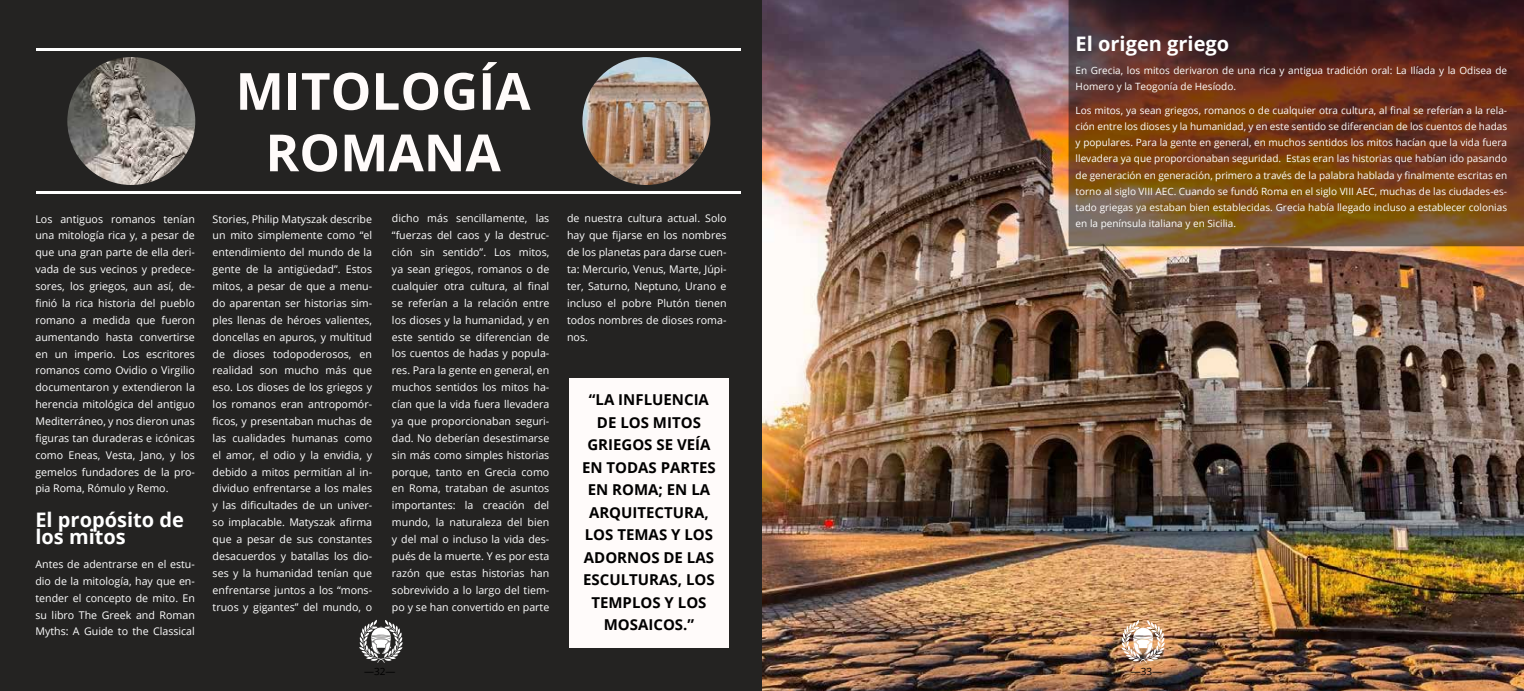
<style>
.page{position:relative;width:1524px;height:691px;background:#fff}
.page>*{position:absolute;margin:0;border:0;box-sizing:border-box;transform-origin:0 0}
.t1{font:700 51.25px/61.5px "Open Sans";color:#fffbfa;text-align:center}
.t2{font:700 20px/16.9px "Open Sans";color:#fff}
.t3{font:700 15px/22.5px "Open Sans";color:#000;text-align:center}
.t4{font:10.62px/16.9px "Open Sans";color:#fff;text-align:justify}
.t5{font:10px/16.2px "Open Sans";color:#fff}
.t6{font:10px "Open Sans";color:#000}
</style>
<div class="page">
<img style="left:762px;top:0;width:762px;height:691px">
<svg style="left:1070px;top:2px;width:452px;height:242px;background:#67381d"></svg>
<div style="left:1068px;top:0;width:456px;height:246px;border:1px solid #000"></div>
<div style="left:0;top:0;width:762px;height:691px;background:#242322"></div>
<div style="left:569px;top:379px;width:160px;height:269px;background:#fffbfa"></div>
<hr style="left:36px;top:48px;width:704px;height:3px;background:#fff">
<hr style="left:36px;top:191px;width:704px;height:2px;background:#fff">
<img style="left:67px;top:57px;width:128px;height:128px;border-radius:64px">
<img style="left:582px;top:57px;width:128px;height:128px;border-radius:64px">
<svg style="left:359px;top:620px;width:44px;height:43px"></svg>
<img style="left:1121px;top:620px;width:43px;height:43px">
<p class="t4" style="left:35px;top:210px;width:161px">Los antiguos romanos tenían una mitología rica y, a pesar de que una gran parte de ella deri&shy;vada de sus vecinos y predece&shy;sores, los griegos, aun así, de&shy;finió la rica historia del pueblo romano a medida que fueron aumentando hasta convertirse en un imperio. Los escritores romanos como Ovidio o Virgilio documentaron y extendieron la herencia mitológica del antiguo Mediterráneo, y nos dieron unas figuras tan duraderas e icónicas como Eneas, Vesta, Jano, y los gemelos fundadores de la pro&shy;pia Roma, Rómulo y Remo.</p>
<h2 class="t2" style="left:35px;top:511px;width:150px">El propósito de los mitos</h2>
<p class="t4" style="left:35px;top:555px;width:161px">Antes de adentrarse en el estu&shy;dio de la mitología, hay que en&shy;tender el concepto de mito. En su libro The Greek and Roman Myths: A Guide to the Classical</p>
<h1 class="t1" style="left:236px;top:59px;width:296px">MITOLOGÍA<br>ROMANA</h1>
<p class="t4" style="left:213px;top:210px;width:161px">Stories, Philip Matyszak describe un mito simplemente como “el entendimiento del mundo de la gente de la antigüedad”. Estos mitos, a pesar de que a menu&shy;do aparentan ser historias sim&shy;ples llenas de héroes valientes, doncellas en apuros, y multitud de dioses todopoderosos, en realidad son mucho más que eso. Los dioses de los griegos y los romanos eran antropomór&shy;ficos, y presentaban muchas de las cualidades humanas como el amor, el odio y la envidia, y debido a mitos permitían al in&shy;dividuo enfrentarse a los males y las dificultades de un univer&shy;so implacable. Matyszak afirma que a pesar de sus constantes desacuerdos y batallas los dio&shy;ses y la humanidad tenían que enfrentarse juntos a los “mons&shy;truos y gigantes” del mundo, o</p>
<p class="t4" style="left:392px;top:210px;width:159px">dicho más sencillamente, las “fuerzas del caos y la destruc&shy;ción sin sentido”. Los mitos, ya sean griegos, romanos o de cualquier otra cultura, al final se referían a la relación entre los dioses y la humanidad, y en este sentido se diferencian de los cuentos de hadas y popula&shy;res. Para la gente en general, en muchos sentidos los mitos ha&shy;cían que la vida fuera llevadera ya que proporcionaban seguri&shy;dad. No deberían desestimarse sin más como simples historias porque, tanto en Grecia como en Roma, trataban de asuntos importantes: la creación del mundo, la naturaleza del bien y del mal o incluso la vida des&shy;pués de la muerte. Y es por esta razón que estas historias han sobrevivido a lo largo del tiem&shy;po y se han convertido en parte</p>
<p class="t4" style="left:567px;top:210px;width:161px">de nuestra cultura actual. Solo hay que fijarse en los nombres de los planetas para darse cuen&shy;ta: Mercurio, Venus, Marte, Júpi&shy;ter, Saturno, Neptuno, Urano e incluso el pobre Plutón tienen todos nombres de dioses roma&shy;nos.</p>
<h3 class="t3" style="left:582px;top:388px;width:135px">“LA INFLUENCIA<br>DE LOS MITOS<br>GRIEGOS SE VEÍA<br>EN TODAS PARTES<br>EN ROMA; EN LA<br>ARQUITECTURA,<br>LOS TEMAS Y LOS<br>ADORNOS DE LAS<br>ESCULTURAS, LOS<br>TEMPLOS Y LOS<br>MOSAICOS.”</h3>
<h2 class="t2" style="left:1075px;top:35px;width:155px">El origen griego</h2>
<p class="t5" style="left:1075px;top:62px;width:433px">En Grecia, los mitos derivaron de una rica y antigua tradición oral: La Ilíada y la Odisea de<br>Homero y la Teogonía de Hesíodo.</p>
<p class="t5" style="left:1075px;top:102px;width:433px;text-align:justify">Los mitos, ya sean griegos, romanos o de cualquier otra cultura, al final se referían a la rela&shy;ción entre los dioses y la humanidad, y en este sentido se diferencian de los cuentos de hadas y populares. Para la gente en general, en muchos sentidos los mitos hacían que la vida fuera llevadera ya que proporcionaban seguridad. Estas eran las historias que habían ido pasando de generación en generación, primero a través de la palabra hablada y finalmente escritas en torno al siglo VIII AEC. Cuando se fundó Roma en el siglo VIII AEC, muchas de las ciudades-es&shy;tado griegas ya estaban bien establecidas. Grecia había llegado incluso a establecer colonias en la península italiana y en Sicilia.</p>
<p class="t6" style="left:364px;top:664px;width:33px">—32—</p>
<p class="t6" style="left:1131px;top:664px;width:33px">—33—</p>
</div>
